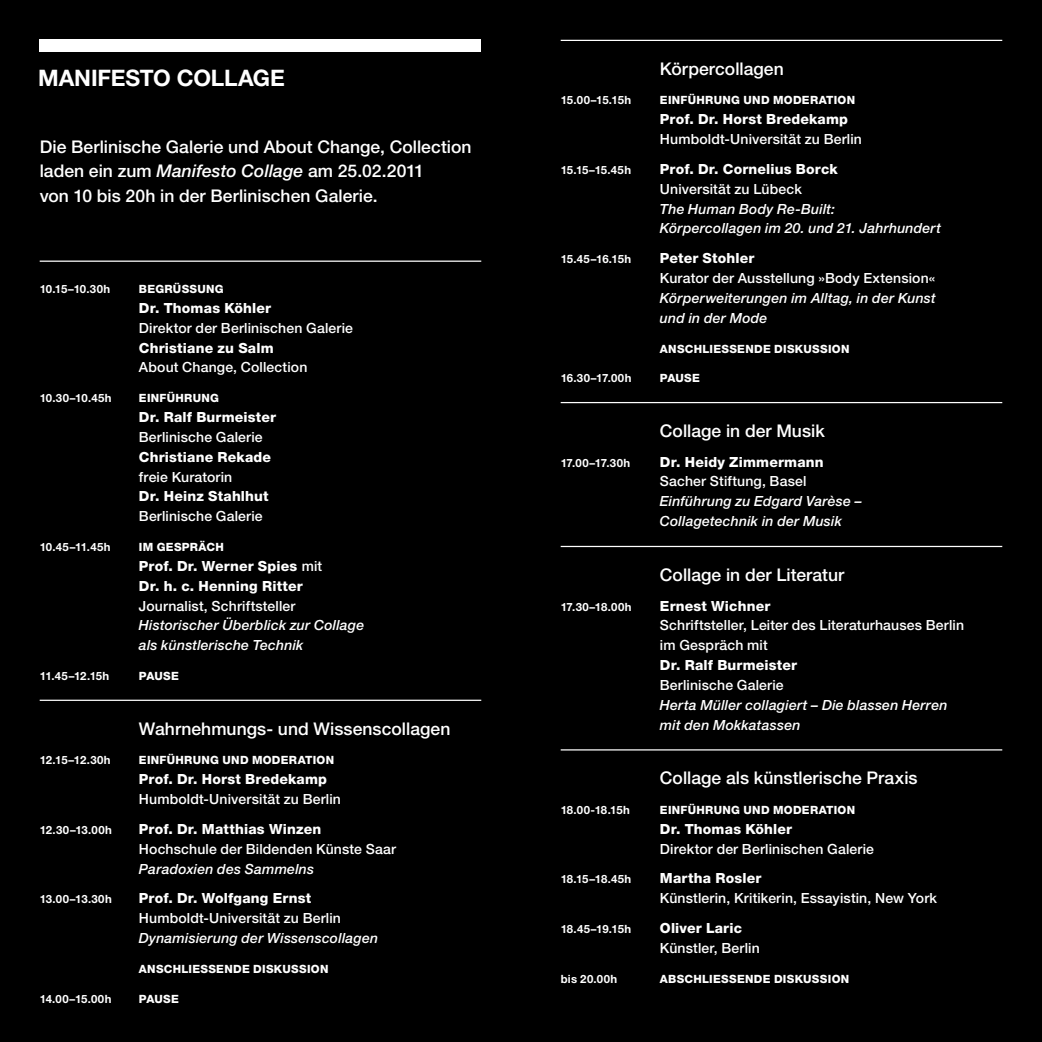
<style>
.page{position:relative;width:1042px;height:1042px;background:#000}
.page>*{position:absolute;margin:0;border:0;box-sizing:border-box;transform-origin:0 0}
.t1{font:700 22.75px "Helvetica Neue LT";letter-spacing:-.005em;color:#fff}
.t2{font:500 17.5px/24.8px "Helvetica Neue LT";color:#fff}
.t3{font:500 14px/19.8px "Helvetica Neue LT";letter-spacing:.01em;color:#fff}
.t4{font:800 14px/19.8px "Helvetica Neue LT";letter-spacing:.01em;color:#fff}
.t5{font:italic 500 14px/19.8px "Helvetica Neue LT";letter-spacing:.015em;color:#fff}
.t6{font:700 11.38px "Helvetica Neue LT";letter-spacing:.03em;color:#fff}
.t7{font:800 11.38px "Helvetica Neue LT";letter-spacing:.025em;color:#fff}
.s1{font-style:italic}
.s2{font-weight:500}
</style>
<div class="page">
<div style="left:40px;top:40px;width:441px;height:12px;background:#fff"></div>
<hr style="left:40px;top:260px;width:441px;height:2px;background:#fff">
<hr style="left:40px;top:699px;width:441px;height:2px;background:#fff">
<hr style="left:561px;top:40px;width:441px;height:1px;background:#fff">
<hr style="left:561px;top:402px;width:441px;height:1px;background:#fff">
<hr style="left:561px;top:546px;width:441px;height:1px;background:#fff">
<hr style="left:561px;top:749px;width:441px;height:1px;background:#fff">
<h1 class="t1" style="left:38px;top:64px;width:248px">MANIFESTO COLLAGE</h1>
<p class="t2" style="left:40px;top:134px;width:433px">Die Berlinische Galerie und About Change, Collection laden ein zum <span class="s1">Manifesto Collage</span> am 25.02.2011<br>von 10 bis 20h in der Berlinischen Galerie.</p>
<p class="t6" style="left:40px;top:282px;width:72px">10.15–10.30H</p>
<p class="t7" style="left:139px;top:282px;width:84px">Beg rüSSung</p>
<p class="t4" style="left:139px;top:298px;width:134px">Dr. Thomas Köhler</p>
<p class="t3" style="left:139px;top:318px;width:216px">Direktor der Berlinischen Galerie</p>
<p class="t4" style="left:139px;top:338px;width:136px">Christiane zu Salm</p>
<p class="t3" style="left:139px;top:357px;width:170px">About Change, Collection</p>
<p class="t6" style="left:40px;top:391px;width:73px">10.30–10.45H</p>
<p class="t7" style="left:139px;top:391px;width:80px">Einführung</p>
<p class="t4" style="left:139px;top:407px;width:139px">Dr. Ralf Burmeister</p>
<p class="t3" style="left:139px;top:427px;width:125px">Berlinische Galerie</p>
<p class="t4" style="left:139px;top:447px;width:134px">Christiane Rekade</p>
<p class="t3" style="left:139px;top:466px;width:95px">freie Kuratorin</p>
<p class="t4" style="left:139px;top:486px;width:131px">Dr. Heinz Stahlhut</p>
<p class="t3" style="left:139px;top:506px;width:125px">Berlinische Galerie</p>
<p class="t6" style="left:40px;top:540px;width:72px">10.45–11.45H</p>
<p class="t7" style="left:139px;top:540px;width:86px">Im Gespräch</p>
<p class="t4" style="left:139px;top:556px;width:185px">Prof. Dr. Werner Spies <span class="s2">mit<br></span>Dr. h. c. Henning Ritter</p>
<p class="t3" style="left:139px;top:595px;width:158px">Journalist, Schriftsteller</p>
<p class="t5" style="left:139px;top:615px;width:227px">Historischer Überblick zur Collage als künstlerische Technik</p>
<p class="t6" style="left:40px;top:669px;width:71px">11.45–12.15H</p>
<p class="t7" style="left:139px;top:669px;width:41px">Pause</p>
<p class="t2" style="left:139px;top:716px;width:313px">Wahrnehmungs- und Wissenscollagen</p>
<p class="t6" style="left:40px;top:753px;width:72px">12.15–12.30H</p>
<p class="t7" style="left:139px;top:753px;width:197px">Einführung und Moderation</p>
<p class="t4" style="left:139px;top:769px;width:190px">Prof. Dr. Horst Bredekamp</p>
<p class="t3" style="left:139px;top:789px;width:203px">Humboldt-Universität zu Berlin</p>
<p class="t6" style="left:40px;top:823px;width:74px">12.30–13.00H</p>
<p class="t4" style="left:139px;top:819px;width:184px">Prof. Dr. Matthias Winzen</p>
<p class="t3" style="left:139px;top:838px;width:259px">Hochschule der Bildenden Künste Saar</p>
<p class="t5" style="left:139px;top:858px;width:177px">Paradoxien des Sammelns</p>
<p class="t6" style="left:40px;top:892px;width:74px">13.00–13.30H</p>
<p class="t4" style="left:139px;top:888px;width:174px">Prof. Dr. Wolfgang Ernst</p>
<p class="t3" style="left:139px;top:908px;width:203px">Humboldt-Universität zu Berlin</p>
<p class="t5" style="left:139px;top:928px;width:241px">Dynamisierung der Wissenscollagen</p>
<p class="t7" style="left:139px;top:962px;width:191px">AnschlieSSende Diskussion</p>
<p class="t6" style="left:40px;top:991px;width:73px">14.00–15.00H</p>
<p class="t7" style="left:139px;top:991px;width:41px">Pause</p>
<p class="t2" style="left:660px;top:56px;width:125px">Körpercollagen</p>
<p class="t6" style="left:561px;top:93px;width:72px">15.00–15.15H</p>
<p class="t7" style="left:660px;top:94px;width:197px">Einführung und Moderation</p>
<p class="t4" style="left:660px;top:109px;width:190px">Prof. Dr. Horst Bredekamp</p>
<p class="t3" style="left:660px;top:129px;width:203px">Humboldt-Universität zu Berlin</p>
<p class="t6" style="left:561px;top:163px;width:72px">15.15–15.45H</p>
<p class="t4" style="left:660px;top:159px;width:179px">Prof. Dr. Cornelius Borck</p>
<p class="t3" style="left:660px;top:179px;width:143px">Universität zu Lübeck</p>
<p class="t5" style="left:660px;top:199px;width:283px">The Human Body Re-Built:<br>Körpercollagen im 20. und 21. Jahrhundert</p>
<p class="t6" style="left:561px;top:252px;width:72px">15.45–16.15H</p>
<p class="t4" style="left:660px;top:248px;width:96px">Peter Stohler</p>
<p class="t3" style="left:660px;top:268px;width:277px">Kurator der Ausstellung »Body Extension«</p>
<p class="t5" style="left:660px;top:288px;width:277px">Körperweiterungen im Alltag, in der Kunst und in der Mode</p>
<p class="t7" style="left:660px;top:342px;width:191px">AnschlieSSende Diskussion</p>
<p class="t6" style="left:561px;top:371px;width:72px">16.30–17.00H</p>
<p class="t7" style="left:660px;top:371px;width:41px">Pause</p>
<p class="t2" style="left:660px;top:418px;width:166px">Collage in der Musik</p>
<p class="t6" style="left:561px;top:455px;width:71px">17.00–17.30H</p>
<p class="t4" style="left:660px;top:452px;width:165px">Dr. Heidy Zimmermann</p>
<p class="t3" style="left:660px;top:471px;width:148px">Sacher Stiftung, Basel</p>
<p class="t5" style="left:660px;top:491px;width:203px">Einführung zu Edgard Varèse –<br>Collagetechnik in der Musik</p>
<p class="t2" style="left:660px;top:562px;width:186px">Collage in der Literatur</p>
<p class="t6" style="left:561px;top:599px;width:72px">17.30–18.00H</p>
<p class="t4" style="left:660px;top:595px;width:112px">Ernest Wichner</p>
<p class="t3" style="left:660px;top:615px;width:306px">Schriftsteller, Leiter des Literaturhauses Berlin im Gespräch mit</p>
<p class="t4" style="left:660px;top:655px;width:139px">Dr. Ralf Burmeister</p>
<p class="t3" style="left:660px;top:675px;width:125px">Berlinische Galerie</p>
<p class="t5" style="left:660px;top:695px;width:289px">Herta Müller collagiert – Die blassen Herren mit den Mokkatassen</p>
<p class="t2" style="left:660px;top:765px;width:259px">Collage als künstlerische Praxis</p>
<p class="t6" style="left:561px;top:803px;width:71px">18.00-18.15H</p>
<p class="t7" style="left:660px;top:803px;width:197px">Einführung und Moderation</p>
<p class="t4" style="left:660px;top:819px;width:134px">Dr. Thomas Köhler</p>
<p class="t3" style="left:660px;top:838px;width:216px">Direktor der Berlinischen Galerie</p>
<p class="t6" style="left:561px;top:872px;width:72px">18.15–18.45H</p>
<p class="t4" style="left:660px;top:868px;width:103px">Martha Rosler</p>
<p class="t3" style="left:660px;top:888px;width:279px">Künstlerin, Kritikerin, Essayistin, New York</p>
<p class="t6" style="left:561px;top:922px;width:72px">18.45–19.15H</p>
<p class="t4" style="left:660px;top:918px;width:84px">Oliver Laric</p>
<p class="t3" style="left:660px;top:938px;width:101px">Künstler, Berlin</p>
<p class="t6" style="left:561px;top:971px;width:58px">BIS 20.00H</p>
<p class="t7" style="left:660px;top:972px;width:191px">AbschlieSSende Diskussion</p>
</div>
